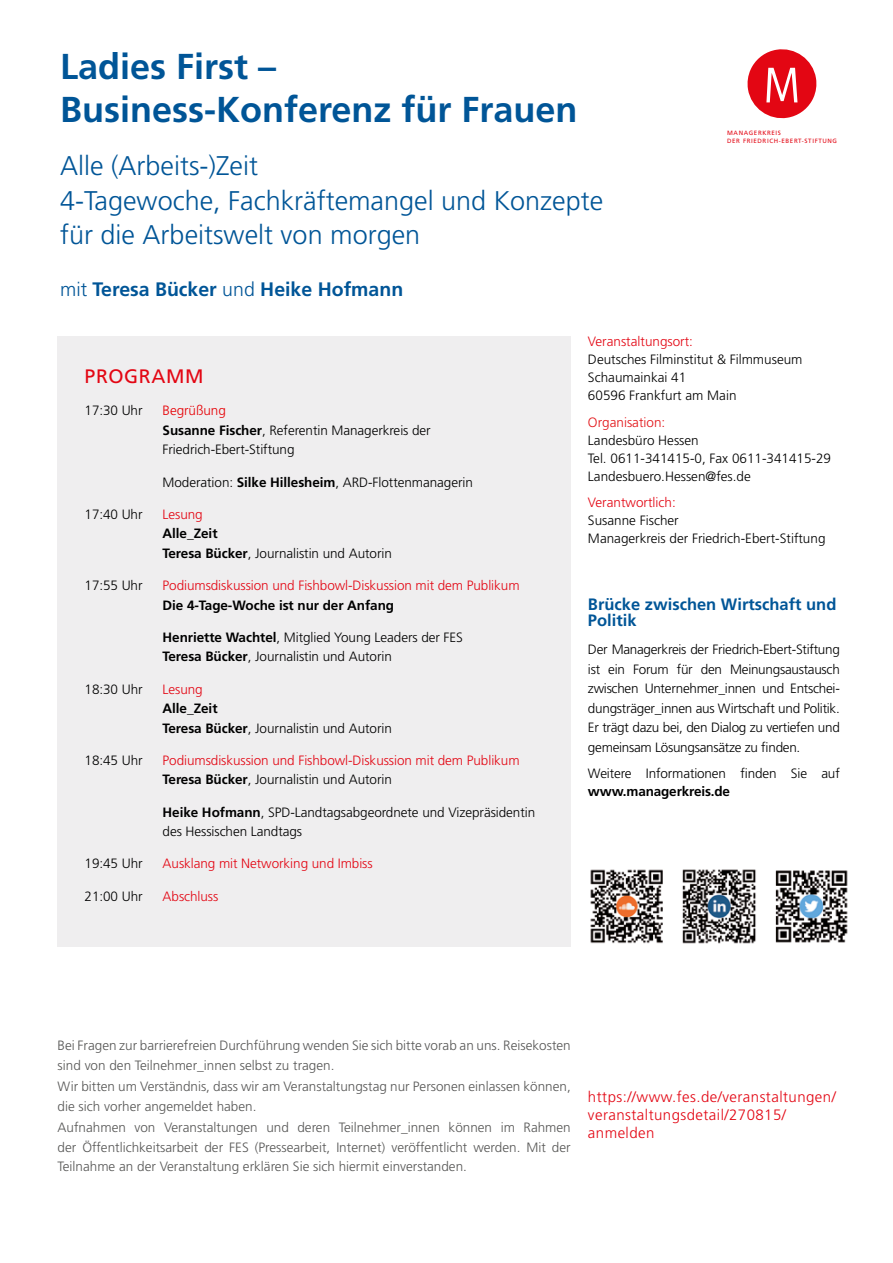
<style>
.page{position:relative;width:893px;height:1263px;background:#fff}
.page>*{position:absolute;margin:0;border:0;box-sizing:border-box;transform-origin:0 0}
.t1{font:700 36px/43.2px "Frutiger LT Std";color:#005597}
.t2{font:300 27px/34.5px "Frutiger LT Std";color:#005597}
.t3{font:700 19.5px "Frutiger LT Std";color:#005597}
.t4{font:19.5px "Frutiger LT Std";letter-spacing:.03em;color:#e30613}
.t5{font:700 16.5px/16.5px "Frutiger LT Std";color:#005597}
.t6{font:300 15px/18px "Frutiger LT Std";letter-spacing:.03em;color:#e30613}
.t7{font:300 13.5px/19.5px "Frutiger LT Std";letter-spacing:-.005em;color:#000}
.t8{font:300 13.5px/19.5px "Frutiger LT Std";color:#575756}
.t9{font:300 13.5px/19.5px "Frutiger LT Std";letter-spacing:-.005em;color:#e30613}
.t10{font:700 13.5px "Frutiger LT Std";letter-spacing:-.005em;color:#000}
.t11{font:300 13.5px "Frutiger LT Std";color:#e21317}
.t12{font:6.15px/7.4px "Frutiger LT Std";letter-spacing:.1em;color:#e30613}
.s1{font-weight:300}
.s2{color:#e60005}
.s3{font-weight:700}
.s4{font-weight:700;color:#000}
.s5{color:#000}
</style>
<div class="page">
<svg style="left:747px;top:49px;width:70px;height:70px"></svg>
<div style="left:58px;top:336px;width:513px;height:610px;background:#efeeef"></div>
<img style="left:590px;top:869px;width:258px;height:75px">
<h1 class="t1" style="left:60px;top:45px;width:519px">Ladies First –<br>Business-Konferenz für Frauen</h1>
<h2 class="t2" style="left:60px;top:149px;width:545px">Alle (Arbeits-)Zeit<br>4-Tagewoche, Fachkräftemangel und Konzepte für die Arbeitswelt von morgen</h2>
<h3 class="t3" style="left:60px;top:278px;width:345px"><span class="s1">mit</span> Teresa Bücker <span class="s1">und</span> Heike Hofmann</h3>
<p class="t12" style="left:727px;top:129px;width:111px">MANAGERKREIS<br>DER FRIEDRICH-EBERT-STIFTUNG</p>
<h3 class="t4" style="left:85px;top:365px;width:120px">PROGRAMM</h3>
<p class="t7" style="left:85px;top:401px;width:59px">17:30 Uhr</p>
<p class="t7" style="left:163px;top:401px;width:270px"><span class="s2">Begrüßung<br></span><span class="s3">Susanne Fischer</span>, Referentin Managerkreis der<br>Friedrich-Ebert-Stiftung</p>
<p class="t7" style="left:163px;top:472px;width:312px">Moderation: <span class="s3">Silke Hillesheim</span>, ARD-Flottenmanagerin</p>
<p class="t7" style="left:85px;top:505px;width:59px">17:40 Uhr</p>
<p class="t9" style="left:163px;top:505px;width:42px">Lesung</p>
<p class="t7" style="left:163px;top:524px;width:231px"><span class="s3">Alle_Zeit<br>Teresa Bücker</span>, Journalistin und Autorin</p>
<p class="t7" style="left:85px;top:576px;width:59px">17:55 Uhr</p>
<p class="t9" style="left:163px;top:576px;width:358px">Podiumsdiskussion und Fishbowl-Diskussion mit dem Publikum</p>
<p class="t10" style="left:163px;top:597px;width:233px">Die 4-Tage-Woche ist nur der Anfang</p>
<p class="t7" style="left:163px;top:628px;width:302px"><span class="s3">Henriette Wachtel</span>, Mitglied Young Leaders der FES<br><span class="s3">Teresa Bücker</span>, Journalistin und Autorin</p>
<p class="t7" style="left:85px;top:679px;width:59px">18:30 Uhr</p>
<p class="t9" style="left:163px;top:679px;width:42px">Lesung</p>
<p class="t7" style="left:163px;top:699px;width:231px"><span class="s3">Alle_Zeit<br>Teresa Bücker</span>, Journalistin und Autorin</p>
<p class="t7" style="left:85px;top:751px;width:59px">18:45 Uhr</p>
<p class="t9" style="left:163px;top:751px;width:358px">Podiumsdiskussion und Fishbowl-Diskussion mit dem Publikum<br><span class="s4">Teresa Bücker</span><span class="s5">, Journalistin und Autorin</span></p>
<p class="t7" style="left:163px;top:802px;width:374px"><span class="s3">Heike Hofmann</span>, SPD-Landtagsabgeordnete und Vizepräsidentin des Hessischen Landtags</p>
<p class="t7" style="left:85px;top:854px;width:59px">19:45 Uhr</p>
<p class="t9" style="left:163px;top:854px;width:212px">Ausklang mit Networking und Imbiss</p>
<p class="t7" style="left:85px;top:886px;width:59px">21:00 Uhr</p>
<p class="t9" style="left:163px;top:886px;width:57px">Abschluss</p>
<p class="t9" style="left:588px;top:332px;width:107px">Veranstaltungsort:</p>
<p class="t7" style="left:588px;top:351px;width:216px;line-height:18px">Deutsches Filminstitut &amp; Filmmuseum<br>Schaumainkai 41<br>60596 Frankfurt am Main</p>
<p class="t11" style="left:588px;top:414px;width:79px">Organisation:</p>
<p class="t7" style="left:588px;top:431px;width:245px;line-height:18px">Landesbüro Hessen<br>Tel. 0611-341415-0, Fax 0611-341415-29<br>Landesbuero.Hessen@fes.de</p>
<p class="t9" style="left:588px;top:493px;width:89px">Verantwortlich:</p>
<p class="t7" style="left:588px;top:512px;width:239px;line-height:18px">Susanne Fischer<br>Managerkreis der Friedrich-Ebert-Stiftung</p>
<p class="t5" style="left:588px;top:596px;width:250px">Brücke zwischen Wirtschaft und<br>Politik</p>
<p class="t7" style="left:588px;top:640px;width:253px;text-align:justify">Der Managerkreis der Friedrich-Ebert-Stiftung ist ein Forum für den Meinungsaustausch zwischen Unternehmer_innen und Entschei&shy;dungsträger_innen aus Wirtschaft und Politik.<br>Er trägt dazu bei, den Dialog zu vertiefen und gemeinsam Lösungsansätze zu finden.</p>
<p class="t7" style="left:588px;top:764px;width:253px">Weitere Informationen finden Sie auf</p>
<p class="t10" style="left:588px;top:783px;width:144px">www.managerkreis.de</p>
<p class="t8" style="left:58px;top:1036px;width:515px">Bei Fragen zur barrierefreien Durchführung wenden Sie sich bitte vorab an uns. Reisekosten sind von den Teilnehmer_innen selbst zu tragen.</p>
<p class="t8" style="left:58px;top:1077px;width:515px">Wir bitten um Verständnis, dass wir am Veranstaltungstag nur Personen einlassen können, die sich vorher angemeldet haben.</p>
<p class="t8" style="left:58px;top:1118px;width:515px;text-align:justify">Aufnahmen von Veranstaltungen und deren Teilnehmer_innen können im Rahmen der Öffentlichkeitsarbeit der FES (Pressearbeit, Internet) veröffentlicht werden. Mit der Teilnahme an der Veranstaltung erklären Sie sich hiermit einverstanden.</p>
<p class="t6" style="left:588px;top:1088px;width:249px">https://www.fes.de/veranstaltungen/ veranstaltungsdetail/270815/ anmelden</p>
</div>
